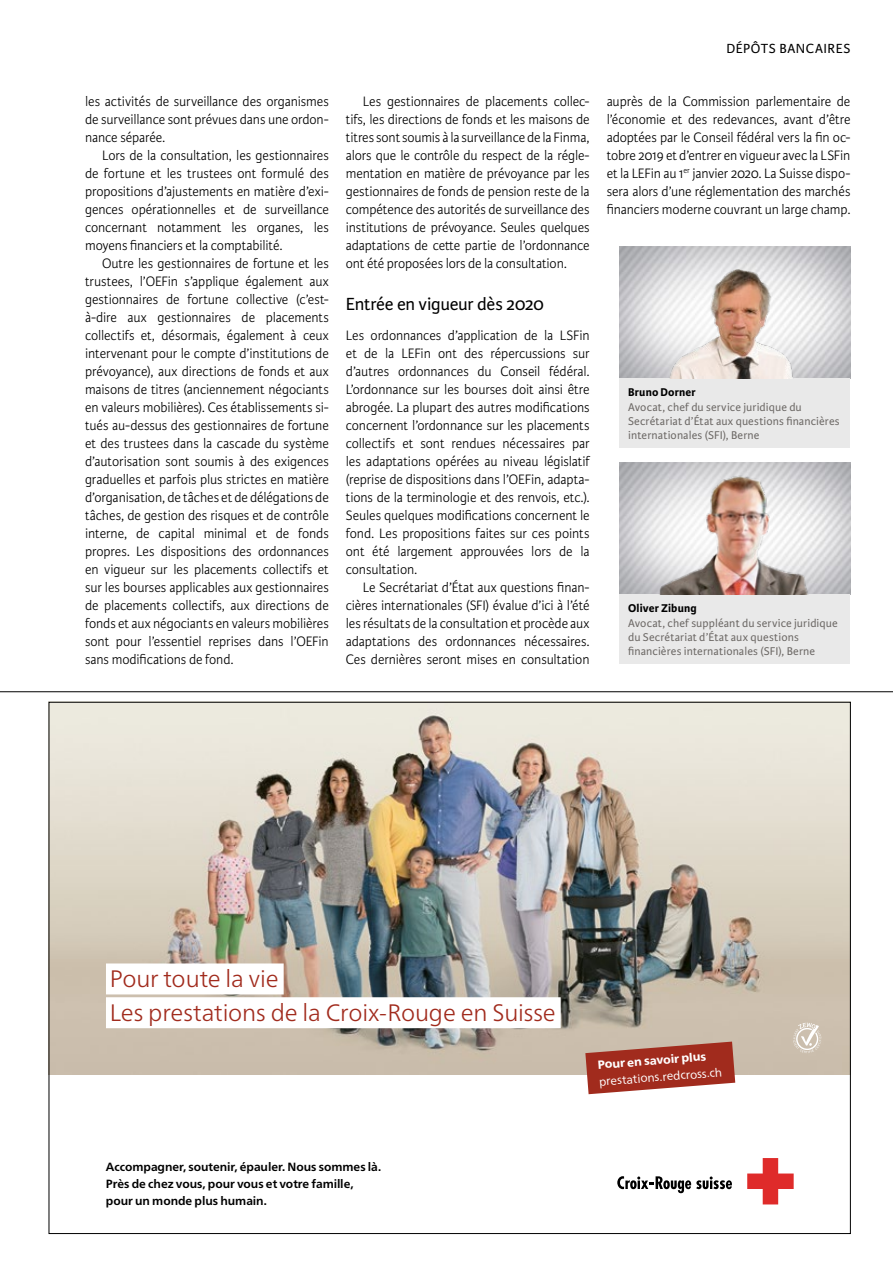
<style>
.page{position:relative;width:893px;height:1263px;background:#fff}
.page>*{position:absolute;margin:0;border:0;box-sizing:border-box;transform-origin:0 0}
.t1{font:300 23.85px/33.8px "Frutiger Neue LTW1 G";letter-spacing:-.01em;color:#a12b1d}
.t2{font:18.75px "Karmina Sans";letter-spacing:-.015em;color:#000}
.t3{font:300 14.55px/18px "Karmina Sans";letter-spacing:-.01em;color:#000;text-align:justify;scale:.96 1}
.t4{font:14.1px "Karmina Sans";letter-spacing:.04em;color:#000}
.t5{font:12px/14.4px "Karmina Sans";letter-spacing:.01em;color:#6d6966}
.t6{font:700 12px "Karmina Sans";letter-spacing:.015em;color:#000}
.t7{font:700 11.85px/17px "Frutiger Neue LTW1 G";letter-spacing:-.005em;color:#000}
.t8{font:11.85px "Frutiger Neue LTW1 G";color:#fff}
.t9{font:800 11.85px "Frutiger Neue LTW1 G";color:#fff}
</style>
<div class="page">
<img style="left:620px;top:247px;width:230px;height:132px">
<div style="left:620px;top:379px;width:230px;height:69px;background:#e9e9e9"></div>
<img style="left:630px;top:255px;width:218px;height:124px">
<img style="left:620px;top:463px;width:230px;height:132px">
<div style="left:620px;top:595px;width:230px;height:69px;background:#e9e9e9"></div>
<img style="left:625px;top:471px;width:223px;height:124px">
<img style="left:51px;top:704px;width:798px;height:370px">
<svg style="left:585px;top:1041px;width:150px;height:53px;background:#b05448"></svg>
<div style="left:106px;top:963px;width:178px;height:31px;background:#fff"></div>
<div style="left:106px;top:997px;width:455px;height:31px;background:#fff"></div>
<svg style="left:793px;top:1023px;width:28px;height:30px"></svg>
<svg style="left:617px;top:1176px;width:115px;height:17px"></svg>
<svg style="left:747px;top:1158px;width:47px;height:46px"></svg>
<hr style="left:0;top:691px;width:893px;height:1px;background:#000">
<p class="t3" style="left:85px;top:93px;width:255px">les activités de surveillance des organismes de surveillance sont prévues dans une ordon&shy;nance séparée.</p>
<p class="t3" style="left:85px;top:147px;width:255px;text-indent:17px">Lors de la consultation, les gestionnaires de fortune et les trustees ont formulé des propositions d’ajustements en matière d’exi&shy;gences opérationnelles et de surveillance concernant notamment les organes, les moyens financiers et la comptabilité.</p>
<p class="t3" style="left:85px;top:255px;width:255px;text-indent:17px">Outre les gestionnaires de fortune et les trustees, l’OEFin s’applique également aux gestionnaires de fortune collective (c’est&shy;à-dire aux gestionnaires de placements collectifs et, désormais, également à ceux intervenant pour le compte d’institutions de prévoyance), aux directions de fonds et aux maisons de titres (anciennement négociants en valeurs mobilières). Ces établissements si&shy;tués au-dessus des gestionnaires de fortune et des trustees dans la cascade du système d’autorisation sont soumis à des exigences graduelles et parfois plus strictes en matière d’organisation, de tâches et de délégations de tâches, de gestion des risques et de contrôle interne, de capital minimal et de fonds propres. Les dispositions des ordonnances en vigueur sur les placements collectifs et sur les bourses applicables aux gestionnaires de placements collectifs, aux directions de fonds et aux négociants en valeurs mobilières sont pour l’essentiel reprises dans l’OEFin sans modifications de fond.</p>
<p class="t4" style="left:726px;top:41px;width:126px">DÉPÔTS BANCAIRES</p>
<p class="t3" style="left:346px;top:92px;width:255px;text-indent:17px">Les gestionnaires de placements collec&shy;tifs, les directions de fonds et les maisons de titres sont soumis à la surveillance de la Finma, alors que le contrôle du respect de la régle&shy;mentation en matière de prévoyance par les gestionnaires de fonds de pension reste de la compétence des autorités de surveillance des institutions de prévoyance. Seules quelques adaptations de cette partie de l’ordonnance ont été proposées lors de la consultation.</p>
<p class="t2" style="left:346px;top:294px;width:200px">Entrée en vigueur dès 2020</p>
<p class="t3" style="left:346px;top:327px;width:255px">Les ordonnances d’application de la LSFin et de la LEFin ont des répercussions sur d’autres ordonnances du Conseil fédéral.<br>L’ordonnance sur les bourses doit ainsi être abrogée. La plupart des autres modifications concernent l’ordonnance sur les placements collectifs et sont rendues nécessaires par les adaptations opérées au niveau législatif (reprise de dispositions dans l’OEFin, adapta&shy;tions de la terminologie et des renvois, etc.).<br>Seules quelques modifications concernent le fond. Les propositions faites sur ces points ont été largement approuvées lors de la consultation.</p>
<p class="t3" style="left:346px;top:579px;width:255px;text-indent:17px">Le Secrétariat d’État aux questions finan&shy;cières internationales (SFI) évalue d’ici à l’été les résultats de la consultation et procède aux adaptations des ordonnances nécessaires.<br>Ces dernières seront mises en consultation</p>
<p class="t3" style="left:607px;top:93px;width:255px">auprès de la Commission parlementaire de l’économie et des redevances, avant d’être adoptées par le Conseil fédéral vers la fin oc&shy;tobre 2019 et d’entrer en vigueur avec la LSFin et la LEFin au 1<sup>er</sup> janvier 2020. La Suisse dispo&shy;sera alors d’une réglementation des marchés financiers moderne couvrant un large champ.</p>
<p class="t6" style="left:628px;top:385px;width:69px">Bruno Dorner</p>
<p class="t5" style="left:628px;top:400px;width:213px">Avocat, chef du service juridique du<br>Secrétariat d’État aux questions financières internationales (SFI), Berne</p>
<p class="t6" style="left:628px;top:601px;width:70px">Oliver Zibung</p>
<p class="t5" style="left:628px;top:616px;width:211px">Avocat, chef suppléant du service juridique du Secrétariat d’État aux questions financières internationales (SFI), Berne</p>
<h1 class="t1" style="left:110px;top:962px;width:447px">Pour toute la vie<br>Les prestations de la Croix-Rouge en Suisse</h1>
<p class="t7" style="left:106px;top:1158px;width:277px">Accompagner, soutenir, épauler. Nous sommes là.<br>Près de chez vous, pour vous et votre famille, pour un monde plus humain.</p>
<p class="t9" style="left:597px;top:1058px;width:110px;rotate:-5deg">Pour en savoir plus</p>
<p class="t8" style="left:598px;top:1075px;width:125px;rotate:-5deg">prestations.redcross.ch</p>
</div>
